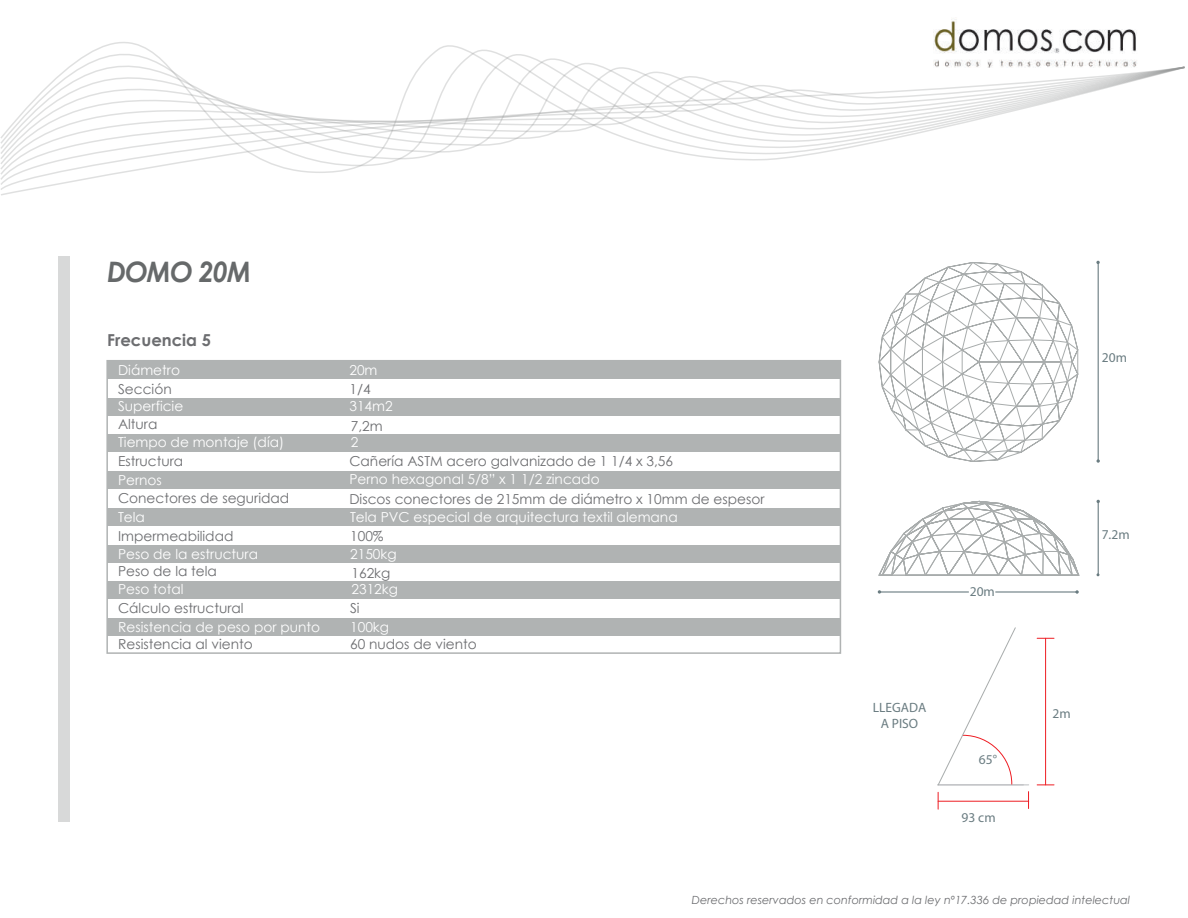
<style>
.page{position:relative;width:1188px;height:918px;background:#fff}
.page>*{position:absolute;margin:0;border:0;box-sizing:border-box;transform-origin:0 0}
.t1{font:italic 700 28.2px "Century Gothic";letter-spacing:-.035em;color:#66696a;scale:.96 1}
.t2{font:700 16.5px "Century Gothic";color:#6c6d70}
.t3{font:13.8px "Century Gothic";color:#6c6d70}
.t4{font:13.8px "Century Gothic";color:#fff}
.t5{font:13.5px/16.2px "Myriad Pro";color:#6a7c81;text-align:center}
.t6{font:italic 11.25px "Century Gothic";color:#6c6d70}
</style>
<div class="page">
<div style="left:107px;top:471px;width:733px;height:18px;background:#b0b3b3"></div>
<div style="left:107px;top:434px;width:733px;height:18px;background:#b0b3b3"></div>
<div style="left:107px;top:398px;width:733px;height:18px;background:#b0b3b3"></div>
<div style="left:107px;top:361px;width:733px;height:18px;background:#b0b3b3"></div>
<div style="left:106px;top:360px;width:735px;height:294px;border:2px solid #b0b3b3"></div>
<div style="left:58px;top:256px;width:12px;height:566px;background:#d8d9d9"></div>
<div style="left:107px;top:618px;width:733px;height:18px;background:#b0b3b3"></div>
<div style="left:107px;top:581px;width:733px;height:18px;background:#b0b3b3"></div>
<div style="left:107px;top:545px;width:733px;height:18px;background:#b0b3b3"></div>
<div style="left:107px;top:508px;width:733px;height:18px;background:#b0b3b3"></div>
<svg style="left:879px;top:262px;width:200px;height:200px"></svg>
<hr style="left:995px;top:591px;width:82px;height:2px;background:#6a7c81">
<hr style="left:879px;top:591px;width:90px;height:2px;background:#6a7c81">
<hr style="left:1098px;top:501px;width:1px;height:74px;background:#6a7c81">
<hr style="left:1098px;top:262px;width:1px;height:199px;background:#6a7c81">
<svg style="left:1096px;top:459px;width:4px;height:4px"></svg>
<svg style="left:879px;top:501px;width:201px;height:75px"></svg>
<svg style="left:1px;top:67px;width:1184px;height:129px"></svg>
<hr style="left:938px;top:785px;width:91px;height:1px;background:#bcbdc0">
<svg style="left:1037px;top:638px;width:17px;height:1px"></svg>
<svg style="left:1037px;top:785px;width:17px;height:1px"></svg>
<svg style="left:1028px;top:792px;width:1px;height:17px"></svg>
<svg style="left:938px;top:792px;width:1px;height:17px"></svg>
<hr style="left:938px;top:801px;width:91px;height:1px;background:#ee1d23">
<hr style="left:1045px;top:638px;width:1px;height:147px;background:#ee1d23">
<svg style="left:938px;top:628px;width:78px;height:157px"></svg>
<img style="left:933px;top:19px;width:204px;height:48px">
<h1 class="t1" style="left:107px;top:250px;width:152px">DOMO 20M</h1>
<p class="t2" style="left:107px;top:327px;width:105px">Frecuencia 5</p>
<p class="t4" style="left:118px;top:360px;width:63px">Diámetro</p>
<p class="t3" style="left:118px;top:380px;width:55px">Sección</p>
<p class="t4" style="left:118px;top:397px;width:67px">Superficie</p>
<p class="t4" style="left:349px;top:360px;width:30px">20m</p>
<p class="t3" style="left:349px;top:380px;width:23px">1/4</p>
<p class="t4" style="left:349px;top:397px;width:45px">314m2</p>
<p class="t5" style="left:1102px;top:349px;width:27px">20m</p>
<p class="t3" style="left:118px;top:415px;width:41px">Altura</p>
<p class="t3" style="left:351px;top:416px;width:33px">7,2m</p>
<p class="t4" style="left:118px;top:432px;width:168px">Tiempo de montaje (día)</p>
<p class="t4" style="left:351px;top:432px;width:9px">2</p>
<p class="t3" style="left:118px;top:451px;width:67px">Estructura</p>
<p class="t3" style="left:349px;top:451px;width:325px">Cañería ASTM acero galvanizado de 1 1/4 x 3,56</p>
<p class="t4" style="left:118px;top:470px;width:45px">Pernos</p>
<p class="t4" style="left:349px;top:470px;width:252px">Perno hexagonal 5/8” x 1 1/2 zincado</p>
<p class="t3" style="left:118px;top:488px;width:173px">Conectores de seguridad</p>
<p class="t3" style="left:349px;top:489px;width:417px">Discos conectores de 215mm de diámetro x 10mm de espesor</p>
<p class="t4" style="left:118px;top:507px;width:28px">Tela</p>
<p class="t3" style="left:118px;top:527px;width:117px">Impermeabilidad</p>
<p class="t4" style="left:118px;top:544px;width:142px">Peso de la estructura</p>
<p class="t4" style="left:350px;top:507px;width:329px">Tela PVC especial de arquitectura textil alemana</p>
<p class="t3" style="left:350px;top:527px;width:35px">100%</p>
<p class="t4" style="left:350px;top:544px;width:48px">2150kg</p>
<p class="t5" style="left:1102px;top:526px;width:29px">7.2m</p>
<p class="t3" style="left:118px;top:562px;width:100px">Peso de la tela</p>
<p class="t4" style="left:118px;top:580px;width:67px">Peso total</p>
<p class="t4" style="left:118px;top:617px;width:203px">Resistencia de peso por punto</p>
<p class="t3" style="left:118px;top:634px;width:136px">Resistencia al viento</p>
<p class="t3" style="left:118px;top:598px;width:127px">Cálculo estructural</p>
<p class="t3" style="left:351px;top:563px;width:40px">162kg</p>
<p class="t4" style="left:351px;top:579px;width:48px">2312kg</p>
<p class="t5" style="left:970px;top:584px;width:27px">20m</p>
<p class="t3" style="left:350px;top:598px;width:11px">Si</p>
<p class="t4" style="left:350px;top:617px;width:40px">100kg</p>
<p class="t3" style="left:350px;top:635px;width:128px">60 nudos de viento</p>
<p class="t5" style="left:873px;top:699px;width:55px">LLEGADA<br>A PISO</p>
<p class="t5" style="left:1053px;top:705px;width:20px">2m</p>
<p class="t5" style="left:979px;top:751px;width:20px">65°</p>
<p class="t5" style="left:962px;top:809px;width:36px">93 cm</p>
<p class="t6" style="left:692px;top:892px;width:440px">Derechos reservados en conformidad a la ley nº17.336 de propiedad intelectual</p>
</div>
